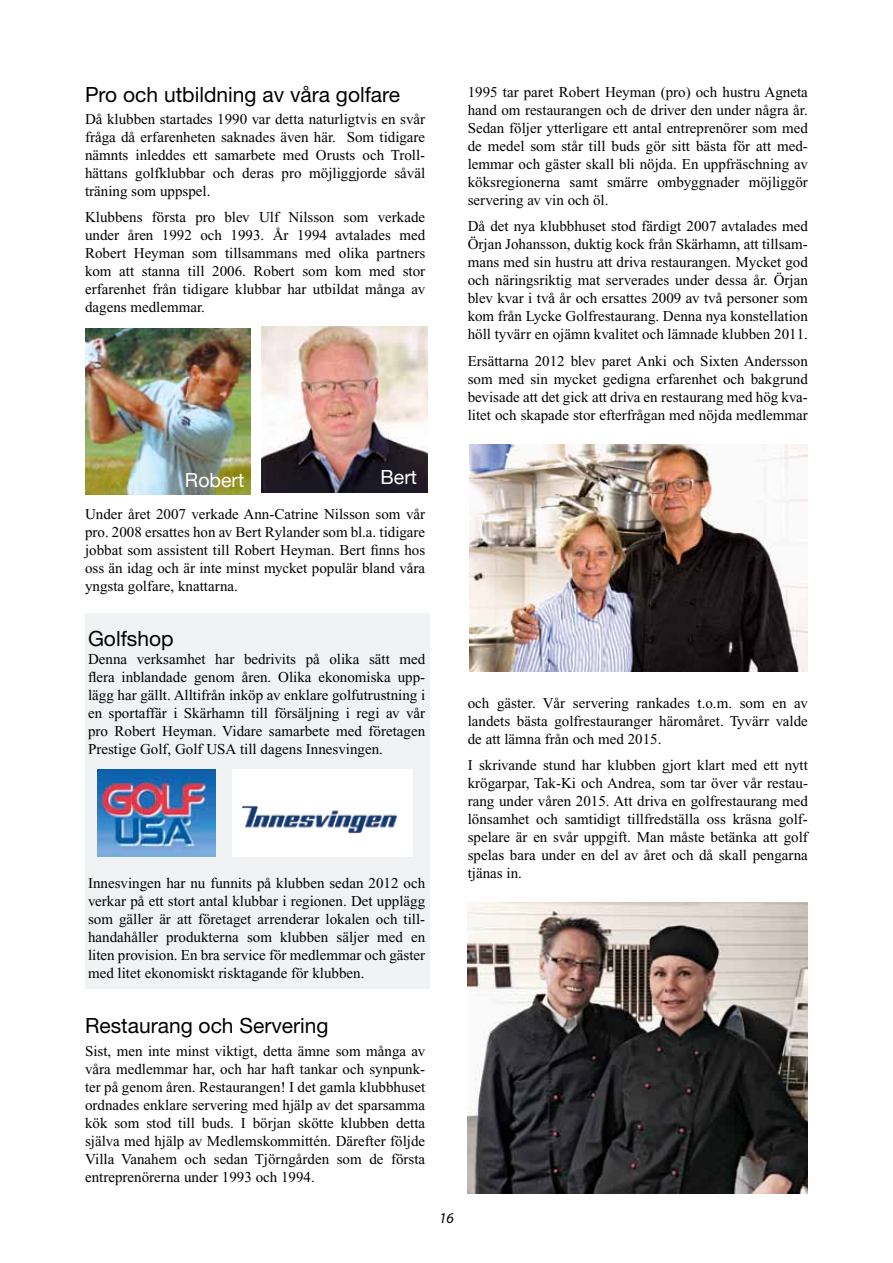
<style>
.page{position:relative;width:893px;height:1263px;background:#fff}
.page>*{position:absolute;margin:0;border:0;box-sizing:border-box;transform-origin:0 0}
.t1{font:21px "Helvetica Neue";color:#000}
.t2{font:19.5px "Helvetica Neue";color:#fff}
.t3{font:15px/18px "Times New Roman";color:#000;text-align:justify}
.t4{font:italic 15px "Myriad Pro";color:#000}
</style>
<div class="page">
<div style="left:85px;top:613px;width:344px;height:376px;background:#f1f2f3"></div>
<img style="left:470px;top:444px;width:338px;height:228px">
<img style="left:468px;top:902px;width:340px;height:292px">
<img style="left:98px;top:770px;width:117px;height:87px">
<img style="left:232px;top:770px;width:180px;height:87px">
<img style="left:261px;top:326px;width:166px;height:166px">
<img style="left:85px;top:328px;width:166px;height:166px">
<h1 class="t1" style="left:85px;top:82px;width:317px">Pro och utbildning av våra golfare</h1>
<p class="t3" style="left:85px;top:110px;width:342px">Då klubben startades 1990 var detta naturligtvis en svår fråga då erfarenheten saknades även här. Som tidigare nämnts inleddes ett samarbete med Orusts och Troll&shy;hättans golfklubbar och deras pro möjliggjorde såväl träning som uppspel.</p>
<p class="t3" style="left:85px;top:208px;width:342px">Klubbens första pro blev Ulf Nilsson som verkade under åren 1992 och 1993. År 1994 avtalades med Robert Heyman som tillsammans med olika partners kom att stanna till 2006. Robert som kom med stor erfarenhet från tidigare klubbar har utbildat många av dagens medlemmar.</p>
<p class="t3" style="left:468px;top:83px;width:342px">1995 tar paret Robert Heyman (pro) och hustru Agneta hand om restaurangen och de driver den under några år.<br>Sedan följer ytterligare ett antal entreprenörer som med de medel som står till buds gör sitt bästa för att med&shy;lemmar och gäster skall bli nöjda. En uppfräschning av köksregionerna samt smärre ombyggnader möjliggör servering av vin och öl.</p>
<p class="t3" style="left:468px;top:217px;width:342px">Då det nya klubbhuset stod färdigt 2007 avtalades med Örjan Johansson, duktig kock från Skärhamn, att tillsam&shy;mans med sin hustru att driva restaurangen. Mycket god och näringsriktig mat serverades under dessa år. Örjan blev kvar i två år och ersattes 2009 av två personer som kom från Lycke Golfrestaurang. Denna nya konstellation höll tyvärr en ojämn kvalitet och lämnade klubben 2011.</p>
<p class="t3" style="left:468px;top:352px;width:342px">Ersättarna 2012 blev paret Anki och Sixten Andersson som med sin mycket gedigna erfarenhet och bakgrund bevisade att det gick att driva en restaurang med hög kva&shy;litet och skapade stor efterfrågan med nöjda medlemmar</p>
<h2 class="t2" style="left:185px;top:469px;width:61px">Robert</h2>
<h2 class="t2" style="left:381px;top:466px;width:38px">Bert</h2>
<p class="t3" style="left:85px;top:505px;width:342px">Under året 2007 verkade Ann-Catrine Nilsson som vår pro. 2008 ersattes hon av Bert Rylander som bl.a. tidigare jobbat som assistent till Robert Heyman. Bert finns hos oss än idag och är inte minst mycket populär bland våra yngsta golfare, knattarna.</p>
<h1 class="t1" style="left:88px;top:626px;width:87px">Golfshop</h1>
<p class="t3" style="left:88px;top:650px;width:339px">Denna verksamhet har bedrivits på olika sätt med flera inblandade genom åren. Olika ekonomiska upp&shy;lägg har gällt. Alltifrån inköp av enklare golfutrustning i en sportaffär i Skärhamn till försäljning i regi av vår pro Robert Heyman. Vidare samarbete med företagen Prestige Golf, Golf USA till dagens Innesvingen.</p>
<p class="t3" style="left:88px;top:874px;width:339px">Innesvingen har nu funnits på klubben sedan 2012 och verkar på ett stort antal klubbar i regionen. Det upplägg som gäller är att företaget arrenderar lokalen och till&shy;handahåller produkterna som klubben säljer med en liten provision. En bra service för medlemmar och gäster med litet ekonomiskt risktagande för klubben.</p>
<h1 class="t1" style="left:85px;top:1013px;width:245px">Restaurang och Servering</h1>
<p class="t3" style="left:85px;top:1042px;width:342px">Sist, men inte minst viktigt, detta ämne som många av våra medlemmar har, och har haft tankar och synpunk&shy;ter på genom åren. Restaurangen! I det gamla klubbhuset ordnades enklare servering med hjälp av det sparsamma kök som stod till buds. I början skötte klubben detta själva med hjälp av Medlemskommittén. Därefter följde Villa Vanahem och sedan Tjörngården som de första entreprenörerna under 1993 och 1994.</p>
<p class="t3" style="left:468px;top:694px;width:342px">och gäster. Vår servering rankades t.o.m. som en av landets bästa golfrestauranger häromåret. Tyvärr valde de att lämna från och med 2015.</p>
<p class="t3" style="left:468px;top:756px;width:342px">I skrivande stund har klubben gjort klart med ett nytt krögarpar, Tak-Ki och Andrea, som tar över vår restau&shy;rang under våren 2015. Att driva en golfrestaurang med lönsamhet och samtidigt tillfredställa oss kräsna golf&shy;spelare är en svår uppgift. Man måste betänka att golf spelas bara under en del av året och då skall pengarna tjänas in.</p>
<p class="t4" style="left:439px;top:1209px;width:16px">16</p>
</div>
